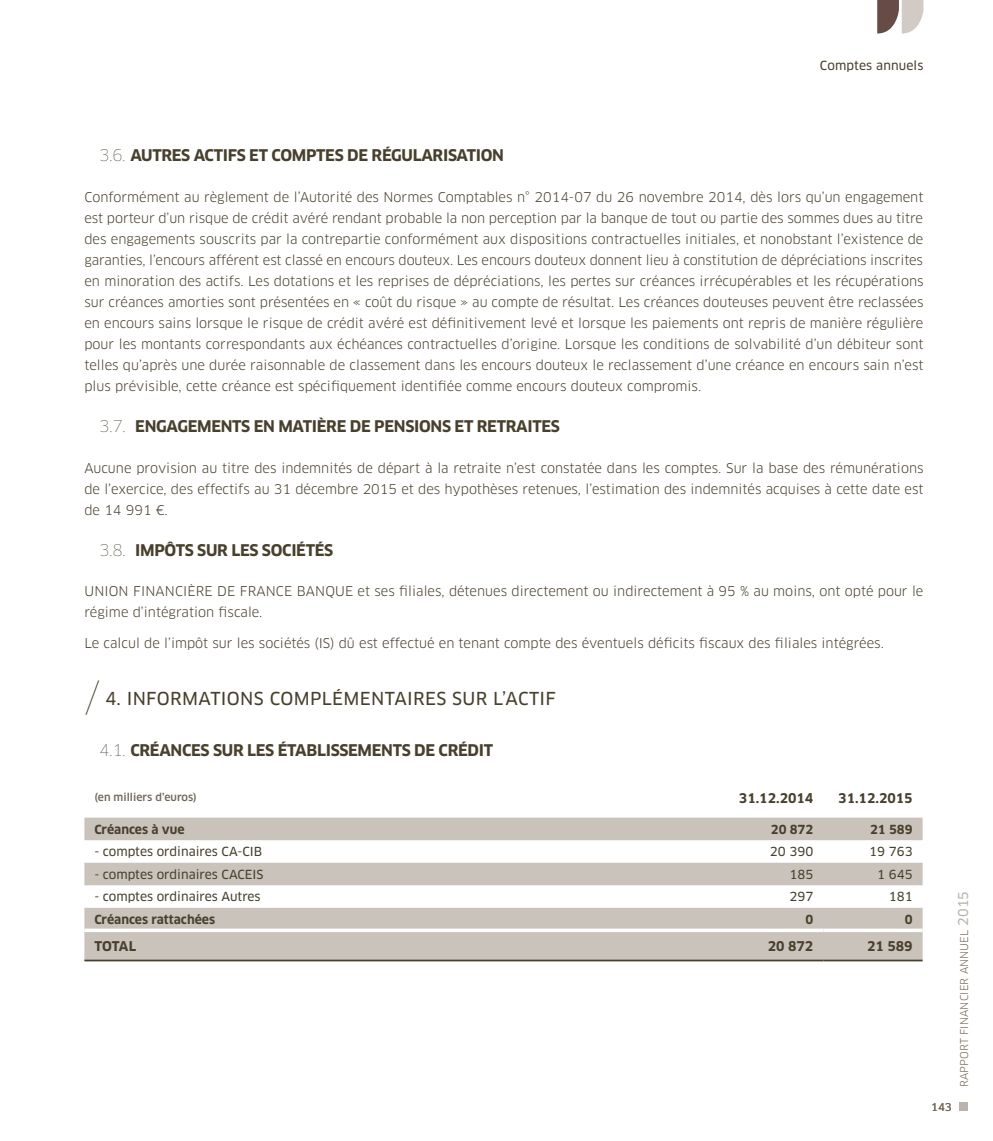
<style>
.page{position:relative;width:993px;height:1141px;background:#fff}
.page>*{position:absolute;margin:0;border:0;box-sizing:border-box;transform-origin:0 0}
.t1{font:17.5px "Clan OT News";letter-spacing:.02em;color:#48402d}
.t2{font:700 15.75px "Clan OT";letter-spacing:-.02em;color:#48402d}
.t3{font:13.12px/21px "Clan OT";color:#48402d;text-align:justify}
.t4{font:700 13.12px "Clan OT";color:#48402d}
.t5{font:12.25px "Clan OT News";color:#48402d}
.t6{font:700 12.25px "Clan OT";color:#48402d}
.t7{font:10.5px "Clan OT";letter-spacing:.01em;color:#756955}
.t8{font:500 10.5px "Clan OT";color:#716557}
.t9{font:10.5px "Clan OT News";color:#756955}
.s1{font-weight:100}
.s2{font-family:"Clan OT";font-weight:100;font-size:36.75px}
.s3{font-family:"Clan OT News";font-size:13.3px;color:#b8b4ab}
</style>
<div class="page">
<div style="left:958px;top:1102px;width:9px;height:9px;background:#b8b4ab"></div>
<svg style="left:877px;top:0;width:46px;height:34px"></svg>
<svg style="left:84px;top:818px;width:838px;height:142px;fill:#c9c3bb"></svg>
<hr style="left:84px;top:929px;width:639px;height:3px;background:#fff">
<hr style="left:723px;top:929px;width:100px;height:3px;background:#fff">
<hr style="left:823px;top:929px;width:99px;height:3px;background:#fff">
<hr style="left:84px;top:960px;width:639px;height:1px;background:#48402d">
<hr style="left:723px;top:960px;width:100px;height:1px;background:#48402d">
<hr style="left:823px;top:960px;width:99px;height:1px;background:#48402d">
<p class="t5" style="left:819px;top:59px;width:105px">Comptes annuels</p>
<p class="t2" style="left:99px;top:146px;width:406px"><span class="s1">3.6.</span> AUTRES ACTIFS ET COMPTES DE RÉGULARISATION</p>
<p class="t3" style="left:84px;top:187px;width:840px">Conformément au règlement de l’Autorité des Normes Comptables n° 2014-07 du 26 novembre 2014, dès lors qu’un engagement est porteur d’un risque de crédit avéré rendant probable la non perception par la banque de tout ou partie des sommes dues au titre des engagements souscrits par la contrepartie conformément aux dispositions contractuelles initiales, et nonobstant l’existence de garanties, l’encours afférent est classé en encours douteux. Les encours douteux donnent lieu à constitution de dépréciations inscrites en minoration des actifs. Les dotations et les reprises de dépréciations, les pertes sur créances irrécupérables et les récupérations sur créances amorties sont présentées en « coût du risque » au compte de résultat. Les créances douteuses peuvent être reclassées en encours sains lorsque le risque de crédit avéré est définitivement levé et lorsque les paiements ont repris de manière régulière pour les montants correspondants aux échéances contractuelles d’origine. Lorsque les conditions de solvabilité d’un débiteur sont telles qu’après une durée raisonnable de classement dans les encours douteux le reclassement d’une créance en encours sain n’est plus prévisible, cette créance est spécifiquement identifiée comme encours douteux compromis.</p>
<p class="t2" style="left:99px;top:417px;width:462px"><span class="s1">3.7.</span> ENGAGEMENTS EN MATIÈRE DE PENSIONS ET RETRAITES</p>
<p class="t3" style="left:84px;top:457px;width:840px">Aucune provision au titre des indemnités de départ à la retraite n’est constatée dans les comptes. Sur la base des rémunérations de l’exercice, des effectifs au 31 décembre 2015 et des hypothèses retenues, l’estimation des indemnités acquises à cette date est de 14 991 €.</p>
<p class="t2" style="left:99px;top:541px;width:235px"><span class="s1">3.8.</span> IMPÔTS SUR LES SOCIÉTÉS</p>
<p class="t3" style="left:84px;top:581px;width:840px">UNION FINANCIÈRE DE FRANCE BANQUE et ses filiales, détenues directement ou indirectement à 95 % au moins, ont opté pour le régime d’intégration fiscale.</p>
<p class="t3" style="left:84px;top:633px;width:800px">Le calcul de l’impôt sur les sociétés (IS) dû est effectué en tenant compte des éventuels déficits fiscaux des filiales intégrées.</p>
<h1 class="t1" style="left:84px;top:688px;width:473px"><span class="s2">/</span> 4. INFORMATIONS COMPLÉMENTAIRES SUR L’ACTIF</h1>
<p class="t2" style="left:99px;top:741px;width:395px"><span class="s1">4.1.</span> CRÉANCES SUR LES ÉTABLISSEMENTS DE CRÉDIT</p>
<p class="t8" style="left:94px;top:791px;width:104px">(en milliers d’euros)</p>
<p class="t4" style="left:738px;top:790px;width:76px">31.12.2014</p>
<p class="t4" style="left:838px;top:790px;width:76px">31.12.2015</p>
<p class="t6" style="left:94px;top:822px;width:92px">Créances à vue</p>
<p class="t6" style="left:770px;top:822px;width:44px">20 872</p>
<p class="t6" style="left:869px;top:822px;width:44px">21 589</p>
<p class="t5" style="left:94px;top:845px;width:169px">- comptes ordinaires CA-CIB</p>
<p class="t5" style="left:769px;top:845px;width:45px">20 390</p>
<p class="t5" style="left:868px;top:845px;width:45px">19 763</p>
<p class="t5" style="left:94px;top:867px;width:171px">- comptes ordinaires CACEIS</p>
<p class="t5" style="left:789px;top:867px;width:25px">185</p>
<p class="t5" style="left:876px;top:867px;width:37px">1 645</p>
<p class="t5" style="left:94px;top:890px;width:168px">- comptes ordinaires Autres</p>
<p class="t5" style="left:789px;top:890px;width:25px">297</p>
<p class="t5" style="left:888px;top:890px;width:25px">181</p>
<p class="t6" style="left:94px;top:912px;width:122px">Créances rattachées</p>
<p class="t6" style="left:805px;top:912px;width:9px">0</p>
<p class="t6" style="left:904px;top:912px;width:9px">0</p>
<p class="t4" style="left:94px;top:938px;width:43px">TOTAL</p>
<p class="t4" style="left:767px;top:938px;width:47px">20 872</p>
<p class="t4" style="left:866px;top:938px;width:47px">21 589</p>
<p class="t7" style="left:957px;top:1087px;width:198px;rotate:-90deg">RAPPORT FINANCIER ANNUEL <span class="s3">2015</span></p>
<p class="t9" style="left:930px;top:1101px;width:22px">143</p>
</div>
